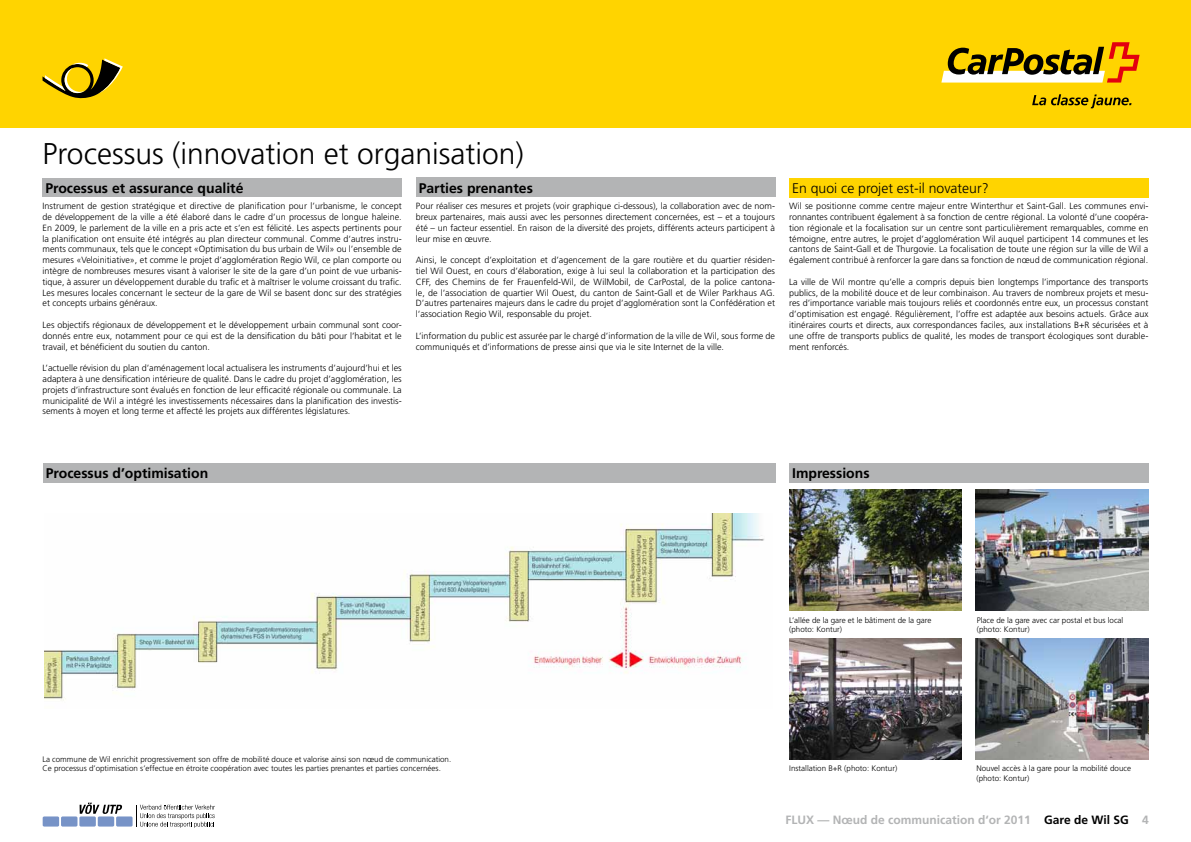
<style>
.page{position:relative;width:1191px;height:842px;background:#fff}
.page>*{position:absolute;margin:0;border:0;box-sizing:border-box;transform-origin:0 0}
.t1{font:300 30px "Frutiger LT";color:#000}
.t2{font:700 14px "Frutiger LT";color:#000}
.t3{font:300 14px "Frutiger LT";color:#000}
.t4{font:700 12px "Frutiger LT";color:#b3b4b5}
.t5{font:300 9px/10.8px "Frutiger LT";color:#000;text-align:justify}
.t6{font:300 8px/9.6px "Frutiger LT";color:#000}
.s1{color:#000}
</style>
<div class="page">
<div style="left:0;top:0;width:1191px;height:127px;background:#ffd400"></div>
<svg style="left:941px;top:42px;width:198px;height:41px"></svg>
<svg style="left:1032px;top:94px;width:99px;height:14px"></svg>
<svg style="left:43px;top:58px;width:80px;height:41px"></svg>
<div style="left:789px;top:178px;width:359px;height:19px;background:#ffd400"></div>
<div style="left:43px;top:178px;width:359px;height:19px;background:#b3b4b5"></div>
<div style="left:416px;top:177px;width:359px;height:20px;background:#b3b4b5"></div>
<div style="left:43px;top:463px;width:732px;height:20px;background:#b3b4b5"></div>
<img style="left:45px;top:514px;width:719px;height:187px">
<div style="left:116px;top:816px;width:17px;height:10px;background:#7793c7;border-radius:2px"></div>
<div style="left:98px;top:816px;width:16px;height:10px;background:#7793c7;border-radius:2px"></div>
<div style="left:79px;top:816px;width:17px;height:10px;background:#7793c7;border-radius:2px"></div>
<div style="left:61px;top:816px;width:16px;height:10px;background:#7793c7;border-radius:2px"></div>
<div style="left:43px;top:816px;width:16px;height:10px;background:#7793c7;border-radius:2px"></div>
<svg style="left:80px;top:803px;width:42px;height:11px"></svg>
<svg style="left:136px;top:805px;width:79px;height:23px"></svg>
<div style="left:789px;top:463px;width:359px;height:20px;background:#b3b4b5"></div>
<img style="left:789px;top:489px;width:172px;height:121px">
<img style="left:976px;top:489px;width:172px;height:121px">
<img style="left:976px;top:639px;width:172px;height:121px">
<img style="left:789px;top:639px;width:172px;height:121px">
<h2 class="t1" style="left:43px;top:136px;width:483px">Processus (innovation et organisation)</h2>
<h3 class="t2" style="left:45px;top:179px;width:200px">Processus et assurance qualité</h3>
<p class="t5" style="left:43px;top:201px;width:361px">Instrument de gestion stratégique et directive de planification pour l’urbanisme, le concept de développement de la ville a été élaboré dans le cadre d’un processus de longue haleine.<br>En 2009, le parlement de la ville en a pris acte et s’en est félicité. Les aspects pertinents pour la planification ont ensuite été intégrés au plan directeur communal. Comme d‘autres instru&shy;ments communaux, tels que le concept «Optimisation du bus urbain de Wil» ou l’ensemble de mesures «Veloinitiative», et comme le projet d’agglomération Regio Wil, ce plan comporte ou intègre de nombreuses mesures visant à valoriser le site de la gare d’un point de vue urbanis&shy;tique, à assurer un développement durable du trafic et à maîtriser le volume croissant du trafic.<br>Les mesures locales concernant le secteur de la gare de Wil se basent donc sur des stratégies et concepts urbains généraux.</p>
<p class="t5" style="left:43px;top:320px;width:360px">Les objectifs régionaux de développement et le développement urbain communal sont coor&shy;donnés entre eux, notamment pour ce qui est de la densification du bâti pour l’habitat et le travail, et bénéficient du soutien du canton.</p>
<p class="t5" style="left:43px;top:363px;width:361px">L’actuelle révision du plan d’aménagement local actualisera les instruments d’aujourd’hui et les adaptera à une densification intérieure de qualité. Dans le cadre du projet d’agglomération, les projets d’infrastructure sont évalués en fonction de leur efficacité régionale ou communale. La municipalité de Wil a intégré les investissements nécessaires dans la planification des investis&shy;sements à moyen et long terme et affecté les projets aux différentes législatures.</p>
<h3 class="t2" style="left:419px;top:179px;width:116px">Parties prenantes</h3>
<p class="t5" style="left:416px;top:201px;width:361px">Pour réaliser ces mesures et projets (voir graphique ci-dessous), la collaboration avec de nom&shy;breux partenaires, mais aussi avec les personnes directement concernées, est – et a toujours été – un facteur essentiel. En raison de la diversité des projets, différents acteurs participent à leur mise en œuvre.</p>
<p class="t5" style="left:416px;top:255px;width:361px">Ainsi, le concept d’exploitation et d’agencement de la gare routière et du quartier résiden&shy;tiel Wil Ouest, en cours d’élaboration, exige à lui seul la collaboration et la participation des CFF, des Chemins de fer Frauenfeld-Wil, de WilMobil, de CarPostal, de la police cantona&shy;le, de l’association de quartier Wil Ouest, du canton de Saint-Gall et de Wiler Parkhaus AG.<br>D’autres partenaires majeurs dans le cadre du projet d’agglomération sont la Confédération et l‘association Regio Wil, responsable du projet.</p>
<p class="t5" style="left:416px;top:330px;width:361px">L’information du public est assurée par le chargé d’information de la ville de Wil, sous forme de communiqués et d’informations de presse ainsi que via le site Internet de la ville.</p>
<h3 class="t3" style="left:792px;top:180px;width:198px">En quoi ce projet est-il novateur?</h3>
<p class="t5" style="left:789px;top:201px;width:361px">Wil se positionne comme centre majeur entre Winterthur et Saint-Gall. Les communes envi&shy;ronnantes contribuent également à sa fonction de centre régional. La volonté d’une coopéra&shy;tion régionale et la focalisation sur un centre sont particulièrement remarquables, comme en témoigne, entre autres, le projet d’agglomération Wil auquel participent 14 communes et les cantons de Saint-Gall et de Thurgovie. La focalisation de toute une région sur la ville de Wil a également contribué à renforcer la gare dans sa fonction de nœud de communication régional.</p>
<p class="t5" style="left:789px;top:276px;width:361px">La ville de Wil montre qu’elle a compris depuis bien longtemps l’importance des transports publics, de la mobilité douce et de leur combinaison. Au travers de nombreux projets et mesu&shy;res d’importance variable mais toujours reliés et coordonnés entre eux, un processus constant d’optimisation est engagé. Régulièrement, l’offre est adaptée aux besoins actuels. Grâce aux itinéraires courts et directs, aux correspondances faciles, aux installations B+R sécurisées et à une offre de transports publics de qualité, les modes de transport écologiques sont durable&shy;ment renforcés.</p>
<h2 class="t2" style="left:46px;top:465px;width:164px">Processus d’optimisation</h2>
<h2 class="t2" style="left:792px;top:465px;width:79px">Impressions</h2>
<p class="t6" style="left:43px;top:754px;width:410px">La commune de Wil enrichit progressivement son offre de mobilité douce et valorise ainsi son nœud de communication.<br>Ce processus d’optimisation s’effectue en étroite coopération avec toutes les parties prenantes et parties concernées.</p>
<p class="t6" style="left:789px;top:615px;width:144px">L’allée de la gare et le bâtiment de la gare (photo: Kontur)</p>
<p class="t6" style="left:976px;top:615px;width:148px">Place de la gare avec car postal et bus local (photo: Kontur)</p>
<p class="t6" style="left:789px;top:764px;width:109px">Installation B+R (photo: Kontur)</p>
<p class="t6" style="left:976px;top:764px;width:156px">Nouvel accès à la gare pour la mobilité douce (photo: Kontur)</p>
<h3 class="t4" style="left:785px;top:813px;width:365px">FLUX — Nœud de communication d‘or 2011 <span class="s1">Gare de Wil SG</span> 4</h3>
</div>
